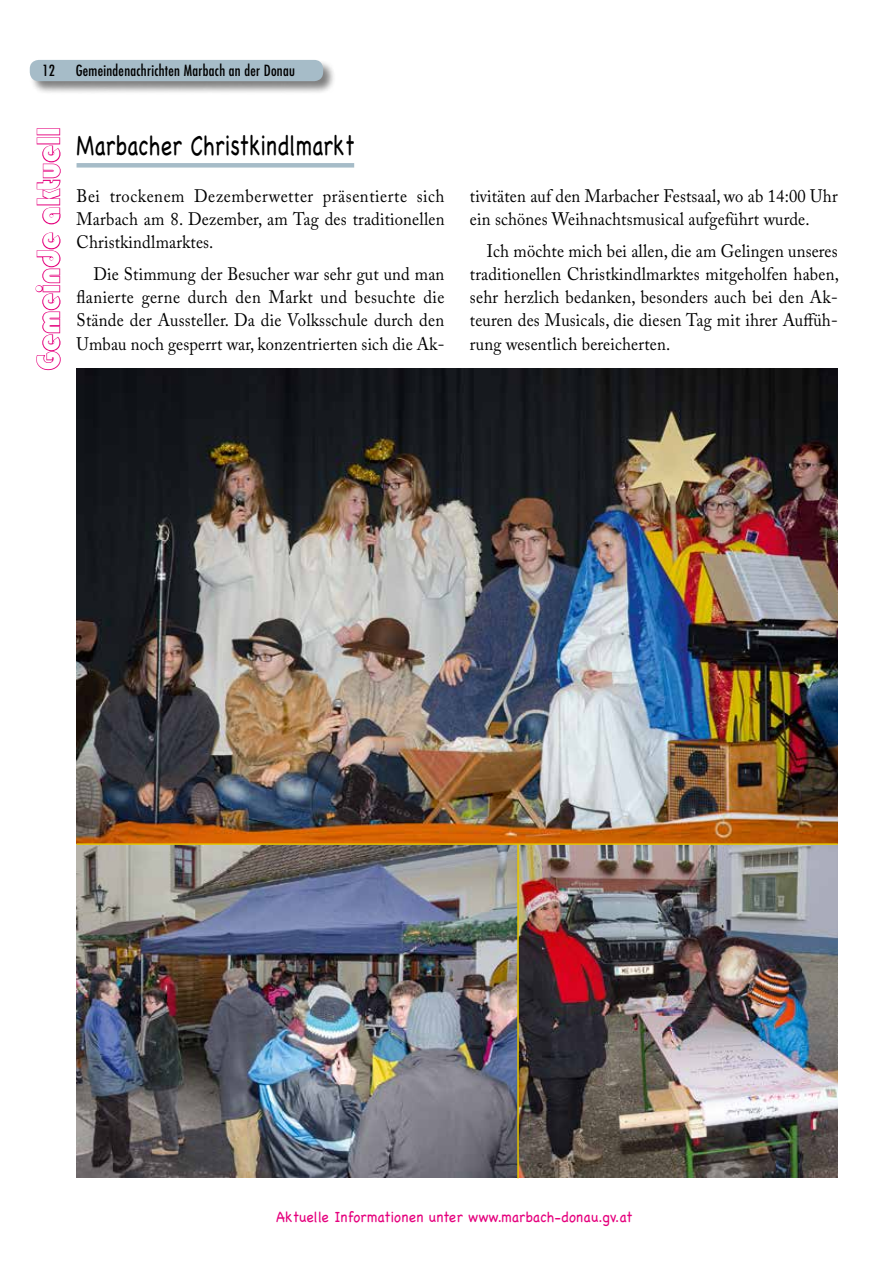
<style>
.page{position:relative;width:893px;height:1263px;background:#fff}
.page>*{position:absolute;margin:0;border:0;box-sizing:border-box;transform-origin:0 0}
.t1{font:33px "Bauhaus 93";letter-spacing:.01em;color:#fff;scale:.92 1}
.t2{font:28.5px "Chalkboard";letter-spacing:.01em;color:#000;scale:.75 1}
.t3{font:18px/23.2px "Adobe Caslon Pro";letter-spacing:.01em;color:#000;text-align:justify;scale:.92 1}
.t4{font:15px "Chalkboard";letter-spacing:.01em;color:#e5007d;scale:.92 1}
.t5{font:condensed 15px "Futura";letter-spacing:.02em;color:#000}
</style>
<div class="page">
<div style="left:29px;top:59px;width:308px;height:36px;background:#000;opacity:.5"></div>
<div style="left:30px;top:60px;width:293px;height:21px;background:#a6bcc8;border-radius:9px"></div>
<svg style="left:35px;top:232px;width:26px;height:139px"></svg>
<svg style="left:36px;top:145px;width:25px;height:80px"></svg>
<div style="left:37px;top:137px;width:23px;height:7px;border:2px solid #e5007d"></div>
<div style="left:37px;top:128px;width:23px;height:7px;border:2px solid #e5007d"></div>
<div style="left:77px;top:163px;width:277px;height:5px;background:#a6bcc8"></div>
<img style="left:77px;top:369px;width:761px;height:809px">
<hr style="left:77px;top:843px;width:761px;height:2px;background:#e4c300">
<hr style="left:517px;top:844px;width:2px;height:334px;background:#e4c300">
<p class="t5" style="left:43px;top:61px;width:14px">12</p>
<p class="t5" style="left:76px;top:61px;width:221px">Gemeindenachrichten Marbach an der Donau</p>
<h1 class="t1" style="left:30px;top:370px;width:265px;rotate:-90deg">Gemeinde aktuell</h1>
<h2 class="t2" style="left:77px;top:128px;width:372px">Marbacher Christkindlmarkt</h2>
<p class="t3" style="left:77px;top:184px;width:402px">Bei trockenem Dezemberwetter präsentierte sich Marbach am 8. Dezember, am Tag des traditionellen Christkindlmarktes.</p>
<p class="t3" style="left:77px;top:262px;width:401px;text-indent:17px">Die Stimmung der Besucher war sehr gut und man flanierte gerne durch den Markt und besuchte die Stände der Aussteller. Da die Volksschule durch den Umbau noch gesperrt war, konzentrierten sich die Ak-</p>
<p class="t3" style="left:470px;top:184px;width:401px">tivitäten auf den Marbacher Festsaal, wo ab 14:00 Uhr ein schönes Weihnachtsmusical aufgeführt wurde.</p>
<p class="t3" style="left:470px;top:239px;width:403px;text-indent:17px">Ich möchte mich bei allen, die am Gelingen unseres traditionellen Christkindlmarktes mitgeholfen haben, sehr herzlich bedanken, besonders auch bei den Ak&shy;teuren des Musicals, die diesen Tag mit ihrer Auffüh&shy;rung wesentlich bereicherten.</p>
<p class="t4" style="left:276px;top:1208px;width:389px">Aktuelle Informationen unter www.marbach-donau.gv.at</p>
</div>
